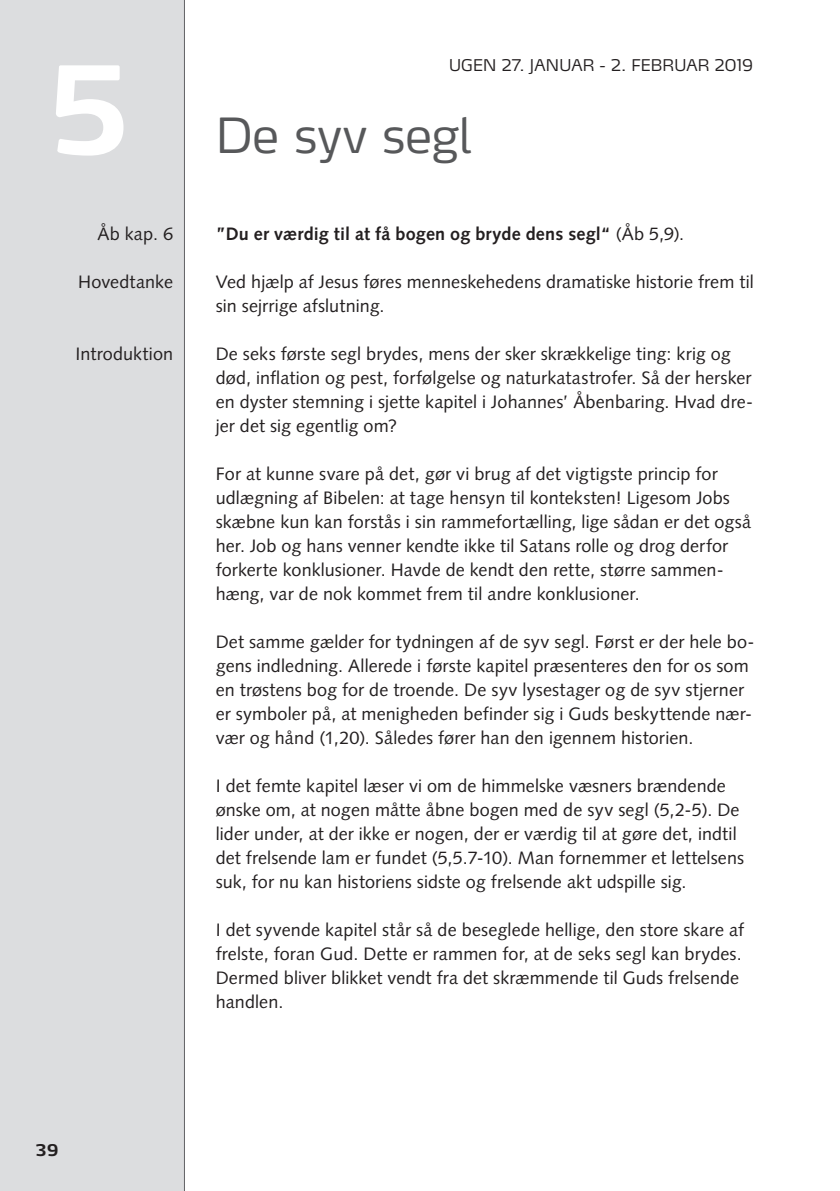
<style>
.page{position:relative;width:840px;height:1191px;background:#fff}
.page>*{position:absolute;margin:0;border:0;box-sizing:border-box;transform-origin:0 0}
.t1{font:700 120px "Max LF";color:#fff}
.t2{font:300 48px "Max LF";color:#57585a}
.t3{font:18px/24px "Syntax LT Std";letter-spacing:.005em;color:#231f20}
.t4{font:700 18px "Syntax LT Std";letter-spacing:.01em;color:#231f20}
.t5{font:300 16px "Max LF";letter-spacing:.01em;color:#231f20}
.t6{font:700 16px "Max LF";color:#231f20}
.s1{font-weight:400}
</style>
<div class="page">
<div style="left:0;top:0;width:184px;height:1191px;background:#dcdddf"></div>
<hr style="left:184px;top:0;width:1px;height:1191px;background:#636366">
<h1 class="t1" style="left:49px;top:54px;width:83px">5</h1>
<p class="t3" style="left:97px;top:223px;width:77px">Åb kap. 6</p>
<p class="t3" style="left:78px;top:271px;width:96px">Hovedtanke</p>
<p class="t3" style="left:75px;top:343px;width:99px">Introduktion</p>
<p class="t5" style="left:449px;top:58px;width:305px">UGEN 27. JANUAR - 2. FEBRUAR 2019</p>
<h2 class="t2" style="left:215px;top:113px;width:258px">De syv segl</h2>
<p class="t4" style="left:215px;top:225px;width:470px">”Du er værdig til at få bogen og bryde dens segl“ <span class="s1">(Åb 5,9).</span></p>
<p class="t3" style="left:215px;top:271px;width:539px">Ved hjælp af Jesus føres menneskehedens dramatiske historie frem til sin sejrrige afslutning.</p>
<p class="t3" style="left:215px;top:343px;width:538px">De seks første segl brydes, mens der sker skrækkelige ting: krig og død, inflation og pest, forfølgelse og naturkatastrofer. Så der hersker en dyster stemning i sjette kapitel i Johannes’ Åbenbaring. Hvad dre&shy;jer det sig egentlig om?</p>
<p class="t3" style="left:215px;top:463px;width:536px">For at kunne svare på det, gør vi brug af det vigtigste princip for udlægning af Bibelen: at tage hensyn til konteksten! Ligesom Jobs skæbne kun kan forstås i sin rammefortælling, lige sådan er det også her. Job og hans venner kendte ikke til Satans rolle og drog derfor forkerte konklusioner. Havde de kendt den rette, større sammen&shy;hæng, var de nok kommet frem til andre konklusioner.</p>
<p class="t3" style="left:215px;top:631px;width:540px">Det samme gælder for tydningen af de syv segl. Først er der hele bo&shy;gens indledning. Allerede i første kapitel præsenteres den for os som en trøstens bog for de troende. De syv lysestager og de syv stjerner er symboler på, at menigheden befinder sig i Guds beskyttende nær&shy;vær og hånd (1,20). Således fører han den igennem historien.</p>
<p class="t3" style="left:215px;top:775px;width:529px">I det femte kapitel læser vi om de himmelske væsners brændende ønske om, at nogen måtte åbne bogen med de syv segl (5,2-5). De lider under, at der ikke er nogen, der er værdig til at gøre det, indtil det frelsende lam er fundet (5,5.7-10). Man fornemmer et lettelsens suk, for nu kan historiens sidste og frelsende akt udspille sig.</p>
<p class="t3" style="left:215px;top:919px;width:529px">I det syvende kapitel står så de beseglede hellige, den store skare af frelste, foran Gud. Dette er rammen for, at de seks segl kan brydes.<br>Dermed bliver blikket vendt fra det skræmmende til Guds frelsende handlen.</p>
<p class="t6" style="left:35px;top:1143px;width:25px">39</p>
</div>
